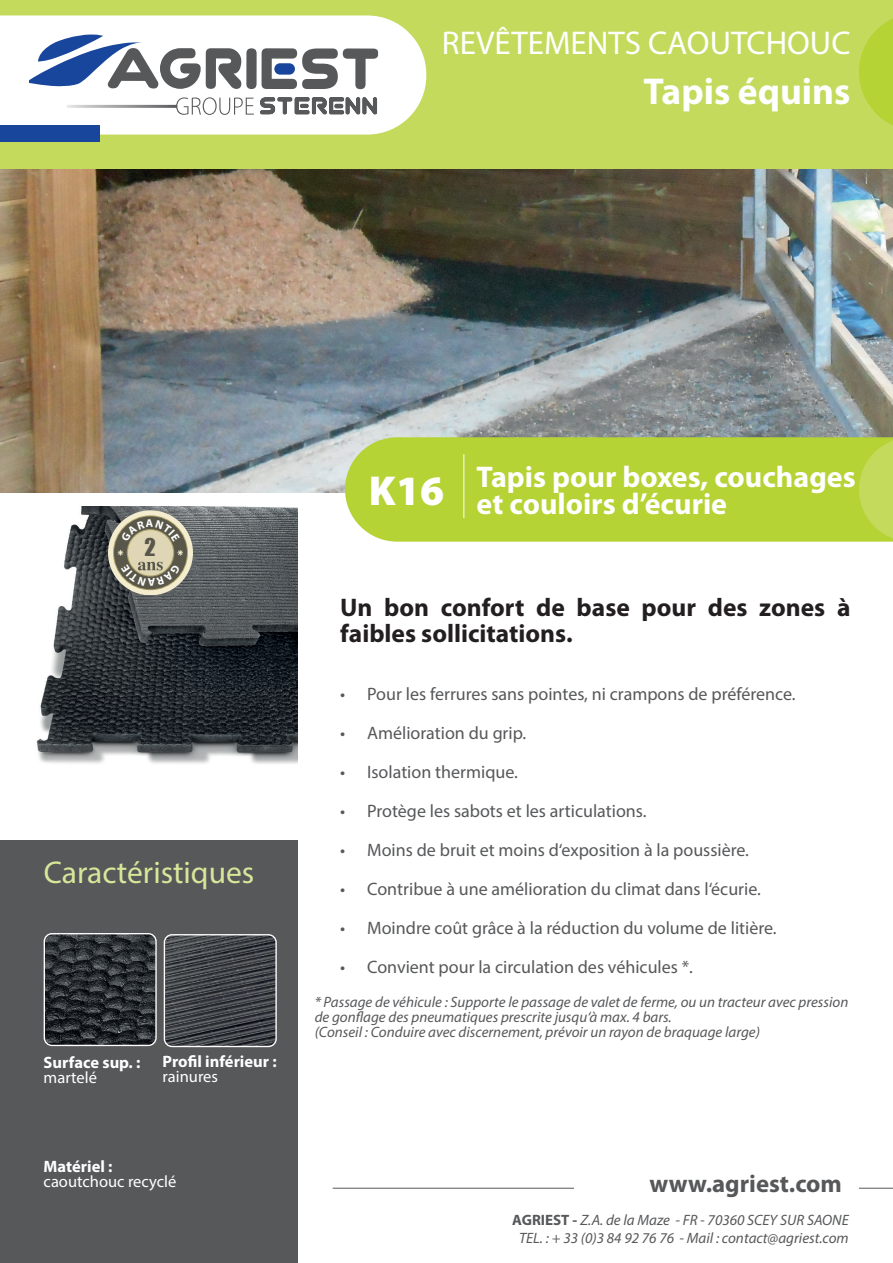
<style>
.page{position:relative;width:893px;height:1263px;background:#fff}
.page>*{position:absolute;margin:0;border:0;box-sizing:border-box;transform-origin:0 0}
.t1{font:900 45px "Myriad Pro";color:#fff}
.t2{font:900 42px "Myriad Pro";color:#fff}
.t3{font:700 37.5px "Myriad Pro";color:#fff}
.t4{font:33px "Myriad Pro";color:#fff}
.Subheads{font:31.5px "Myriad Pro";color:#d8e699}
.t5{font:700 30px "Myriad Pro";color:#fff}
.t6{font:700 25.5px/25.5px "Myriad Pro";color:#231f20}
.t7{font:700 24.9px "Myriad Pro";color:#57585a}
.t8{font:22.5px "Impact";color:#58574a}
.t9{font:18px "Myriad Pro";color:#57585a}
.t10{font:700 16.5px "Myriad Pro";color:#fff}
.t11{font:16.5px "Myriad Pro";color:#fff}
.t12{font:italic 15px/15px "Myriad Pro";color:#57585a}
.s1{font-weight:700;font-style:normal}
</style>
<div class="page">
<div style="left:0;top:0;width:893px;height:169px;background:#c3da5d"></div>
<svg style="left:0;top:15px;width:426px;height:120px;background:#f6f8f0"></svg>
<div style="left:0;top:840px;width:298px;height:423px;background:#57585a"></div>
<hr style="left:859px;top:1188px;width:34px;height:1px;background:#57585a">
<hr style="left:333px;top:1188px;width:241px;height:1px;background:#57585a">
<hr style="left:67px;top:105px;width:110px;height:3px;background:#57585a">
<svg style="left:334px;top:97px;width:43px;height:18px"></svg>
<svg style="left:176px;top:97px;width:78px;height:18px"></svg>
<div style="left:246px;top:48px;width:11px;height:41px;background:#57585a;border-radius:5px"></div>
<svg style="left:29px;top:31px;width:212px;height:59px;background:#a9b2c3"></svg>
<svg style="left:262px;top:48px;width:116px;height:41px;background:#9f9fa1"></svg>
<div style="left:274px;top:64px;width:21px;height:10px;background:#18469d;border-radius:5px"></div>
<div style="left:0;top:125px;width:100px;height:16px;background:#18469d"></div>
<svg style="left:859px;top:18px;width:34px;height:107px"></svg>
<img style="left:0;top:169px;width:893px;height:323px">
<div style="left:345px;top:437px;width:514px;height:105px;background:#b5d334"></div>
<svg style="left:859px;top:437px;width:34px;height:105px;background:#bed750"></svg>
<hr style="left:463px;top:454px;width:1px;height:64px;background:#fff">
<img style="left:36px;top:506px;width:262px;height:258px">
<img style="left:44px;top:935px;width:111px;height:110px">
<div style="left:44px;top:933px;width:113px;height:113px;border:1px solid #fff;border-radius:8px"></div>
<img style="left:164px;top:936px;width:111px;height:110px">
<div style="left:164px;top:934px;width:113px;height:113px;border:1px solid #fff;border-radius:8px"></div>
<svg style="left:108px;top:510px;width:84px;height:84px;background:#94917d"></svg>
<p class="t4" style="left:442px;top:23px;width:410px">REVÊTEMENTS CAOUTCHOUC</p>
<p class="t3" style="left:643px;top:67px;width:208px">Tapis équins</p>
<p class="t8" style="left:144px;top:530px;width:13px">2</p>
<p class="Subheads" style="left:44px;top:853px;width:212px">Caractéristiques</p>
<p class="t10" style="left:44px;top:1052px;width:98px">Surface sup. :</p>
<p class="t11" style="left:44px;top:1067px;width:55px">martelé</p>
<p class="t10" style="left:163px;top:1051px;width:116px">Profil inférieur :</p>
<p class="t11" style="left:163px;top:1066px;width:57px">rainures</p>
<p class="t10" style="left:44px;top:1155px;width:70px">Matériel :</p>
<p class="t11" style="left:44px;top:1171px;width:134px">caoutchouc recyclé</p>
<p class="t5" style="left:477px;top:457px;width:381px">Tapis pour boxes, couchages</p>
<p class="t1" style="left:361px;top:466px;width:126px">BASIC</p>
<p class="t2" style="left:369px;top:467px;width:77px">K16</p>
<p class="t5" style="left:477px;top:484px;width:252px">et couloirs d’écurie</p>
<p class="t6" style="left:340px;top:594px;width:512px">Un bon confort de base pour des zones à faibles sollicitations.</p>
<p class="t9" style="left:340px;top:682px;width:457px">• Pour les ferrures sans pointes, ni crampons de préférence.</p>
<p class="t9" style="left:340px;top:721px;width:188px">• Amélioration du grip.</p>
<p class="t9" style="left:340px;top:760px;width:179px">• Isolation thermique.</p>
<p class="t9" style="left:340px;top:799px;width:308px">• Protège les sabots et les articulations.</p>
<p class="t9" style="left:340px;top:838px;width:410px">• Moins de bruit et moins d‘exposition à la poussière.</p>
<p class="t9" style="left:340px;top:877px;width:422px">• Contribue à une amélioration du climat dans l‘écurie.</p>
<p class="t9" style="left:340px;top:916px;width:438px">• Moindre coût grâce à la réduction du volume de litière.</p>
<p class="t9" style="left:340px;top:955px;width:354px">• Convient pour la circulation des véhicules *.</p>
<p class="t12" style="left:315px;top:994px;width:535px">* Passage de véhicule : Supporte le passage de valet de ferme, ou un tracteur avec pression de gonflage des pneumatiques prescrite jusqu‘à max. 4 bars.</p>
<p class="t12" style="left:315px;top:1024px;width:447px">(Conseil : Conduire avec discernement, prévoir un rayon de braquage large)</p>
<p class="t7" style="left:649px;top:1167px;width:194px">www.agriest.com</p>
<p class="t12" style="left:512px;top:1212px;width:338px"><span class="s1">AGRIEST -</span> Z.A. de la Maze - FR - 70360 SCEY SUR SAONE</p>
<p class="t12" style="left:519px;top:1230px;width:331px">TEL. : + 33 (0)3 84 92 76 76 - Mail : contact@agriest.com</p>
</div>
